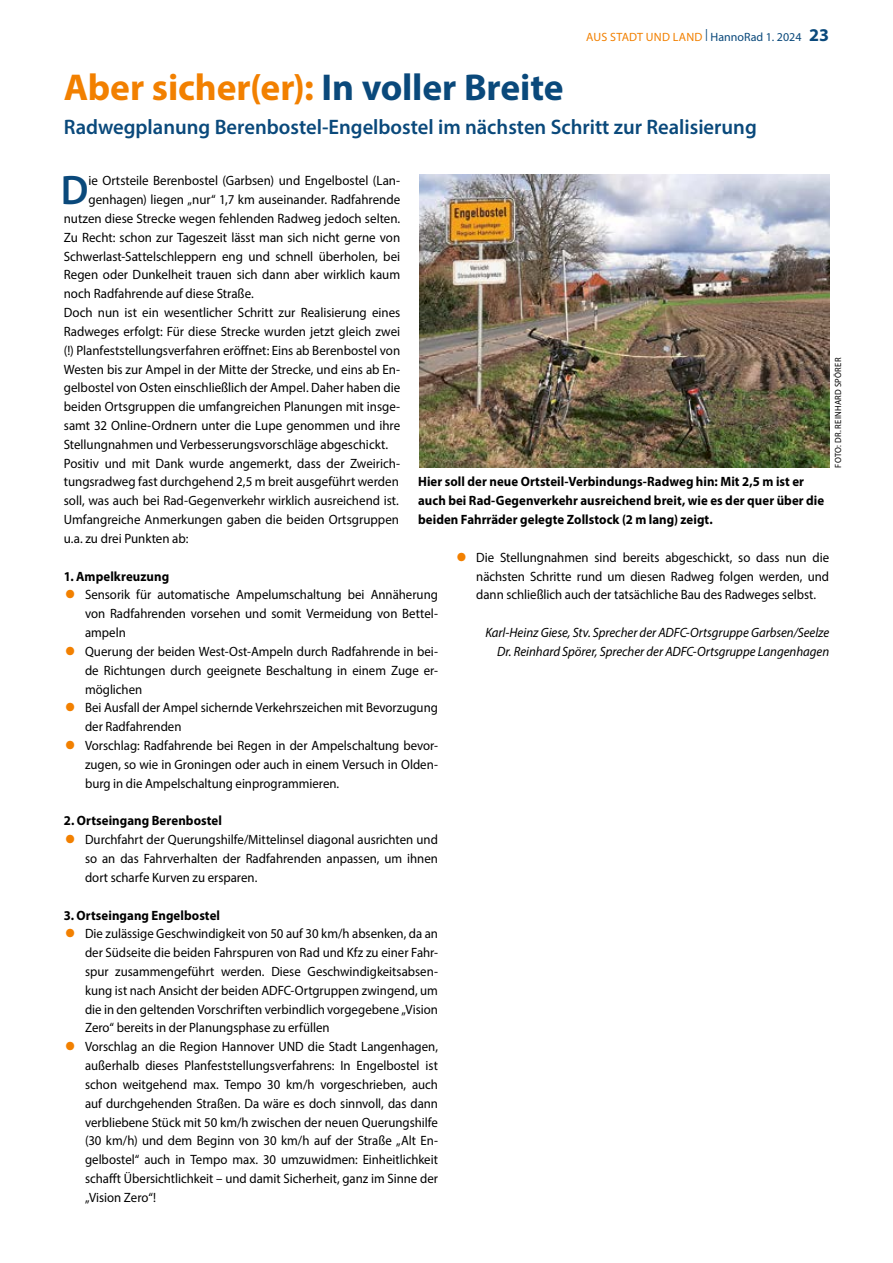
<style>
.page{position:relative;width:893px;height:1263px;background:#fff}
.page>*{position:absolute;margin:0;border:0;box-sizing:border-box;transform-origin:0 0}
.Initial_2-zeilig_Blau{font:600 41.4px "Myriad Pro";color:#0a497b}
._2_Head_Orange_25pt{font:700 37.5px "Myriad Pro";letter-spacing:-.005em;color:#f28000}
.Subhead{font:600 21px "Myriad Pro";color:#0a497b}
.HannoRad_Grundtext{font:13.5px/18.8px "Myriad Pro";color:#000;text-align:justify;scale:.95 1}
.HannoRad_Grundtext-2{font:13.5px/18.8px "Myriad Pro";color:#000;text-align:justify;scale:.96 1}
.Initial_2-zeilig_Blau-2{font:13.5px "Myriad Pro";color:#000;scale:.96 1}
.BU_9pt_Bold{font:700 13.5px/18.9px "Myriad Pro";letter-spacing:.005em;color:#000;scale:.95 1}
.Autorin{font:italic 13.5px/18.9px "Myriad Pro";color:#000;text-align:right;scale:.95 1}
.t1{font:12px "Myriad Pro";color:#f28000}
.Fotozeile{font:9px "Myriad Pro";letter-spacing:.03em;color:#000;scale:.95 1}
.s1{color:#0a497b}
.s2{font-weight:700;font-size:18px;color:#0a497b}
.s3{color:#f28000}
</style>
<div class="page">
<img style="left:419px;top:174px;width:410px;height:294px">
<p class="t1" style="left:586px;top:30px;width:244px">AUS STADT UND LAND <sup>|</sup> <span class="s1">HannoRad 1. 2024</span> <span class="s2">23</span></p>
<p class="_2_Head_Orange_25pt" style="left:64px;top:63px;width:501px">Aber sicher(er): <span class="s1">In voller Breite</span></p>
<p class="Subhead" style="left:64px;top:114px;width:694px">Radwegplanung Berenbostel-Engelbostel im nächsten Schritt zur Realisierung</p>
<p class="Initial_2-zeilig_Blau" style="left:61px;top:164px;width:29px">D</p>
<p class="Initial_2-zeilig_Blau-2" style="left:88px;top:172px;width:326px">ie Ortsteile Berenbostel (Garbsen) und Engelbostel (Lan-</p>
<p class="Initial_2-zeilig_Blau-2" style="left:88px;top:191px;width:326px">genhagen) liegen „nur“ 1,7 km auseinander. Radfahrende</p>
<p class="Initial_2-zeilig_Blau-2" style="left:64px;top:210px;width:352px">nutzen diese Strecke wegen fehlenden Radweg jedoch selten.</p>
<p class="Initial_2-zeilig_Blau-2" style="left:64px;top:229px;width:352px">Zu Recht: schon zur Tageszeit lässt man sich nicht gerne von</p>
<p class="Initial_2-zeilig_Blau-2" style="left:64px;top:248px;width:352px">Schwerlast-Sattelschleppern eng und schnell überholen, bei</p>
<p class="Initial_2-zeilig_Blau-2" style="left:64px;top:267px;width:352px">Regen oder Dunkelheit trauen sich dann aber wirklich kaum</p>
<p class="Initial_2-zeilig_Blau-2" style="left:64px;top:285px;width:199px">noch Radfahrende auf diese Straße.</p>
<p class="HannoRad_Grundtext-2" style="left:64px;top:303px;width:352px">Doch nun ist ein wesentlicher Schritt zur Realisierung eines Radweges erfolgt: Für diese Strecke wurden jetzt gleich zwei (!) Planfeststellungsverfahren eröffnet: Eins ab Berenbostel von Westen bis zur Ampel in der Mitte der Strecke, und eins ab En&shy;gelbostel von Osten einschließlich der Ampel. Daher haben die beiden Ortsgruppen die umfangreichen Planungen mit insge&shy;samt 32 Online-Ordnern unter die Lupe genommen und ihre Stellungnahmen und Verbesserungsvorschläge abgeschickt.</p>
<p class="HannoRad_Grundtext-2" style="left:64px;top:453px;width:352px">Positiv und mit Dank wurde angemerkt, dass der Zweirich&shy;tungsradweg fast durchgehend 2,5 m breit ausgeführt werden soll, was auch bei Rad-Gegenverkehr wirklich ausreichend ist.<br>Umfangreiche Anmerkungen gaben die beiden Ortsgruppen u.a. zu drei Punkten ab:</p>
<p class="BU_9pt_Bold" style="left:64px;top:566px;width:113px">1. Ampelkreuzung</p>
<p class="HannoRad_Grundtext" style="left:85px;top:585px;width:373px;text-indent:-21px"><span class="s3">•</span> Sensorik für automatische Ampelumschaltung bei Annäherung von Radfahrenden vorsehen und somit Vermeidung von Bettel&shy;ampeln</p>
<p class="HannoRad_Grundtext" style="left:85px;top:642px;width:373px;text-indent:-21px"><span class="s3">•</span> Querung der beiden West-Ost-Ampeln durch Radfahrende in bei&shy;de Richtungen durch geeignete Beschaltung in einem Zuge er&shy;möglichen</p>
<p class="HannoRad_Grundtext" style="left:85px;top:698px;width:373px;text-indent:-21px"><span class="s3">•</span> Bei Ausfall der Ampel sichernde Verkehrszeichen mit Bevorzugung der Radfahrenden</p>
<p class="HannoRad_Grundtext" style="left:85px;top:736px;width:373px;text-indent:-21px"><span class="s3">•</span> Vorschlag: Radfahrende bei Regen in der Ampelschaltung bevor&shy;zugen, so wie in Groningen oder auch in einem Versuch in Olden&shy;burg in die Ampelschaltung einprogrammieren.</p>
<p class="BU_9pt_Bold" style="left:64px;top:811px;width:168px">2. Ortseingang Berenbostel</p>
<p class="HannoRad_Grundtext" style="left:85px;top:830px;width:373px;text-indent:-21px"><span class="s3">•</span> Durchfahrt der Querungshilfe/Mittelinsel diagonal ausrichten und so an das Fahrverhalten der Radfahrenden anpassen, um ihnen dort scharfe Kurven zu ersparen.</p>
<p class="BU_9pt_Bold" style="left:64px;top:905px;width:166px">3. Ortseingang Engelbostel</p>
<p class="HannoRad_Grundtext" style="left:85px;top:924px;width:373px;text-indent:-21px"><span class="s3">•</span> Die zulässige Geschwindigkeit von 50 auf 30 km/h absenken, da an der Südseite die beiden Fahrspuren von Rad und Kfz zu einer Fahr&shy;spur zusammengeführt werden. Diese Geschwindigkeitsabsen&shy;kung ist nach Ansicht der beiden ADFC-Ortgruppen zwingend, um die in den geltenden Vorschriften verbindlich vorgegebene „Vision Zero“ bereits in der Planungsphase zu erfüllen</p>
<p class="HannoRad_Grundtext" style="left:85px;top:1037px;width:373px;text-indent:-21px"><span class="s3">•</span> Vorschlag an die Region Hannover UND die Stadt Langenhagen, außerhalb dieses Planfeststellungsverfahrens: In Engelbostel ist schon weitgehend max. Tempo 30 km/h vorgeschrieben, auch auf durchgehenden Straßen. Da wäre es doch sinnvoll, das dann verbliebene Stück mit 50 km/h zwischen der neuen Querungshilfe (30 km/h) und dem Beginn von 30 km/h auf der Straße „Alt En&shy;gelbostel“ auch in Tempo max. 30 umzuwidmen: Einheitlichkeit schafft Übersichtlichkeit – und damit Sicherheit, ganz im Sinne der „Vision Zero“!</p>
<p class="Fotozeile" style="left:832px;top:468px;width:117px;rotate:-90deg">FOTO: DR. REINHARD SPÖRER</p>
<p class="BU_9pt_Bold" style="left:418px;top:472px;width:429px">Hier soll der neue Ortsteil-Verbindungs-Radweg hin: Mit 2,5 m ist er auch bei Rad-Gegenverkehr ausreichend breit, wie es der quer über die beiden Fahrräder gelegte Zollstock (2 m lang) zeigt.</p>
<p class="HannoRad_Grundtext" style="left:476px;top:548px;width:373px;text-indent:-21px"><span class="s3">•</span> Die Stellungnahmen sind bereits abgeschickt, so dass nun die nächsten Schritte rund um diesen Radweg folgen werden, und dann schließlich auch der tatsächliche Bau des Radweges selbst.</p>
<p class="Autorin" style="left:485px;top:623px;width:363px">Karl-Heinz Giese, Stv. Sprecher der ADFC-Ortsgruppe Garbsen/Seelze<br>Dr. Reinhard Spörer, Sprecher der ADFC-Ortsgruppe Langenhagen</p>
</div>
